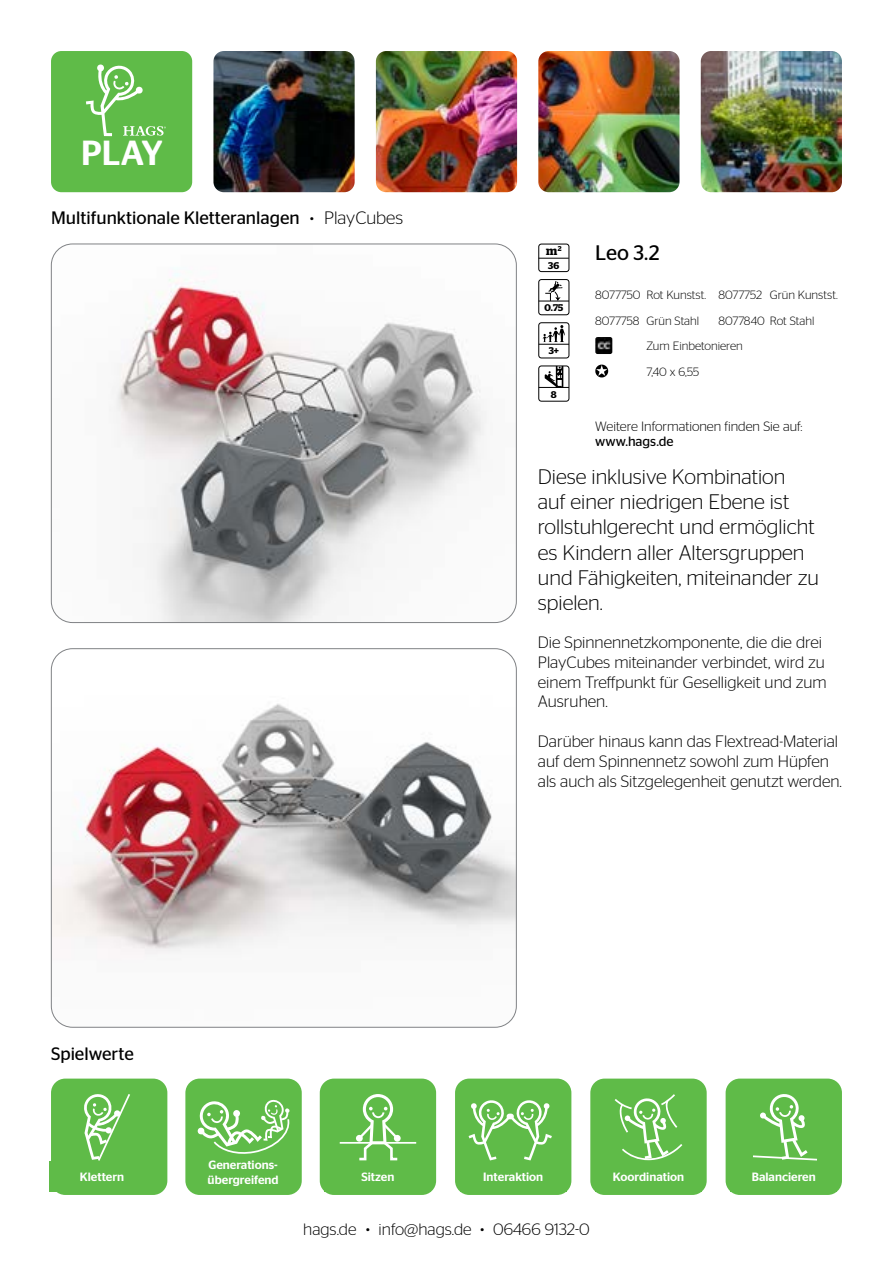
<style>
.page{position:relative;width:893px;height:1263px;background:#fff}
.page>*{position:absolute;margin:0;border:0;box-sizing:border-box;transform-origin:0 0}
.t1{font:300 39px "Stag Sans";color:#000}
.t2{font:500 34.8px "Stag Sans";color:#fff}
.t3{font:300 21px/25.2px "Stag Sans";color:#000}
.t4{font:21px "Stag Sans";color:#000}
.t5{font:18px "Stag Sans";color:#000}
.t6{font:300 16.5px/19.8px "Stag Sans";color:#000}
.t7{font:300 13.5px "Stag Sans";color:#000}
.t8{font:13.5px "Stag Sans";color:#000}
.t9{font:300 12px/25.5px "Stag Sans";color:#000}
.t10{font:500 12px/14.4px "Stag Sans";color:#fff}
.t11{font:600 12px "Stag";color:#000}
.t12{font:500 10.5px "Stag Sans";color:#fff}
.t13{font:600 9.75px "Stag";color:#000}
.s1{font-weight:300}
</style>
<div class="page">
<img style="left:213px;top:51px;width:629px;height:141px">
<div style="left:538px;top:244px;width:31px;height:28px;border:1px solid #000;border-radius:3px"></div>
<hr style="left:539px;top:258px;width:30px;height:1px;background:#000">
<svg style="left:545px;top:281px;width:17px;height:20px"></svg>
<div style="left:538px;top:279px;width:31px;height:36px;border:1px solid #000;border-radius:3px"></div>
<hr style="left:539px;top:301px;width:30px;height:1px;background:#000">
<svg style="left:543px;top:325px;width:22px;height:17px"></svg>
<div style="left:538px;top:322px;width:31px;height:36px;border:1px solid #000;border-radius:3px"></div>
<hr style="left:539px;top:344px;width:30px;height:1px;background:#000">
<svg style="left:545px;top:368px;width:19px;height:19px"></svg>
<div style="left:538px;top:366px;width:31px;height:36px;border:1px solid #000;border-radius:3px"></div>
<hr style="left:539px;top:387px;width:30px;height:1px;background:#000">
<div style="left:185px;top:1078px;width:117px;height:117px;background:#5fbb48;border-radius:14px"></div>
<svg style="left:197px;top:1099px;width:93px;height:55px"></svg>
<div style="left:51px;top:1078px;width:116px;height:117px;background:#5fbb48;border-radius:14px"></div>
<svg style="left:84px;top:1094px;width:46px;height:67px"></svg>
<div style="left:320px;top:1078px;width:116px;height:117px;background:#5fbb48;border-radius:14px"></div>
<hr style="left:340px;top:1142px;width:76px;height:2px;background:#fff">
<svg style="left:356px;top:1094px;width:45px;height:67px"></svg>
<div style="left:455px;top:1078px;width:116px;height:117px;background:#5fbb48;border-radius:14px"></div>
<svg style="left:469px;top:1100px;width:83px;height:60px"></svg>
<div style="left:590px;top:1078px;width:117px;height:117px;background:#5fbb48;border-radius:14px"></div>
<svg style="left:615px;top:1094px;width:67px;height:67px"></svg>
<div style="left:726px;top:1078px;width:116px;height:117px;background:#5fbb48;border-radius:14px"></div>
<svg style="left:753px;top:1094px;width:64px;height:66px"></svg>
<img style="left:51px;top:244px;width:464px;height:377px">
<img style="left:51px;top:650px;width:465px;height:377px">
<div style="left:49px;top:1161px;width:106px;height:31px;background:#5fbb48"></div>
<div style="left:51px;top:51px;width:141px;height:141px;background:#5fbb48;border-radius:10px"></div>
<svg style="left:86px;top:64px;width:80px;height:72px"></svg>
<img style="left:595px;top:337px;width:17px;height:17px">
<svg style="left:595px;top:365px;width:13px;height:12px"></svg>
<h2 class="t2" style="left:81px;top:132px;width:83px">PLAY</h2>
<p class="t5" style="left:51px;top:207px;width:354px">Multifunktionale Kletteranlagen <sup>.</sup> <span class="s1">PlayCubes</span></p>
<p class="t5" style="left:51px;top:1044px;width:84px">Spielwerte</p>
<p class="t11" style="left:546px;top:244px;width:17px">m<sup>2</sup></p>
<p class="t13" style="left:548px;top:260px;width:13px">36</p>
<p class="t13" style="left:544px;top:302px;width:20px">0.75</p>
<p class="t13" style="left:549px;top:345px;width:12px">3+</p>
<p class="t13" style="left:551px;top:388px;width:7px">8</p>
<p class="t4" style="left:595px;top:241px;width:66px">Leo 3.2</p>
<p class="t9" style="left:595px;top:282px;width:244px">8077750 Rot Kunstst. 8077752 Grün Kunstst.<br>8077758 Grün Stahl</p>
<p class="t9" style="left:646px;top:308px;width:169px;text-indent:72px">8077840 Rot Stahl<br>Zum Einbetonieren<br>7,40 x 6,55</p>
<p class="t7" style="left:595px;top:419px;width:209px">Weitere Informationen finden Sie auf:</p>
<p class="t8" style="left:595px;top:434px;width:80px">www.hags.de</p>
<p class="t3" style="left:538px;top:464px;width:283px">Diese inklusive Kombination<br>auf einer niedrigen Ebene ist rollstuhlgerecht und ermöglicht es Kindern aller Altersgruppen und Fähigkeiten, miteinander zu spielen.</p>
<p class="t6" style="left:538px;top:632px;width:290px">Die Spinnennetzkomponente, die die drei PlayCubes miteinander verbindet, wird zu einem Treffpunkt für Geselligkeit und zum Ausruhen.</p>
<p class="t6" style="left:538px;top:731px;width:306px">Darüber hinaus kann das Flextread-Material auf dem Spinnennetz sowohl zum Hüpfen als auch als Sitzgelegenheit genutzt werden.</p>
<p class="t10" style="left:208px;top:1158px;width:73px">Generations&shy;übergreifend</p>
<p class="t12" style="left:88px;top:1171px;width:44px">Climbing</p>
<p class="t12" style="left:201px;top:1171px;width:86px">Multigenerational</p>
<p class="t10" style="left:361px;top:1170px;width:35px">Sitzen</p>
<p class="t12" style="left:363px;top:1171px;width:32px">Sitting</p>
<p class="t10" style="left:483px;top:1170px;width:62px">Interaktion</p>
<p class="t12" style="left:488px;top:1171px;width:53px">Interactive</p>
<p class="t10" style="left:613px;top:1170px;width:73px">Koordination</p>
<p class="t12" style="left:617px;top:1171px;width:64px">Coordination</p>
<p class="t10" style="left:752px;top:1170px;width:66px">Balancieren</p>
<p class="t10" style="left:80px;top:1170px;width:46px">Klettern</p>
<p class="t12" style="left:760px;top:1171px;width:48px">Balancing</p>
<p class="t6" style="left:303px;top:1219px;width:69px">hags.de <sup>.</sup></p>
<p class="t6" style="left:379px;top:1219px;width:94px">info@hags.de</p>
<h1 class="t1" style="left:480px;top:1196px;width:7px">.</h1>
<p class="t6" style="left:493px;top:1219px;width:98px">06466 9132-0</p>
</div>
